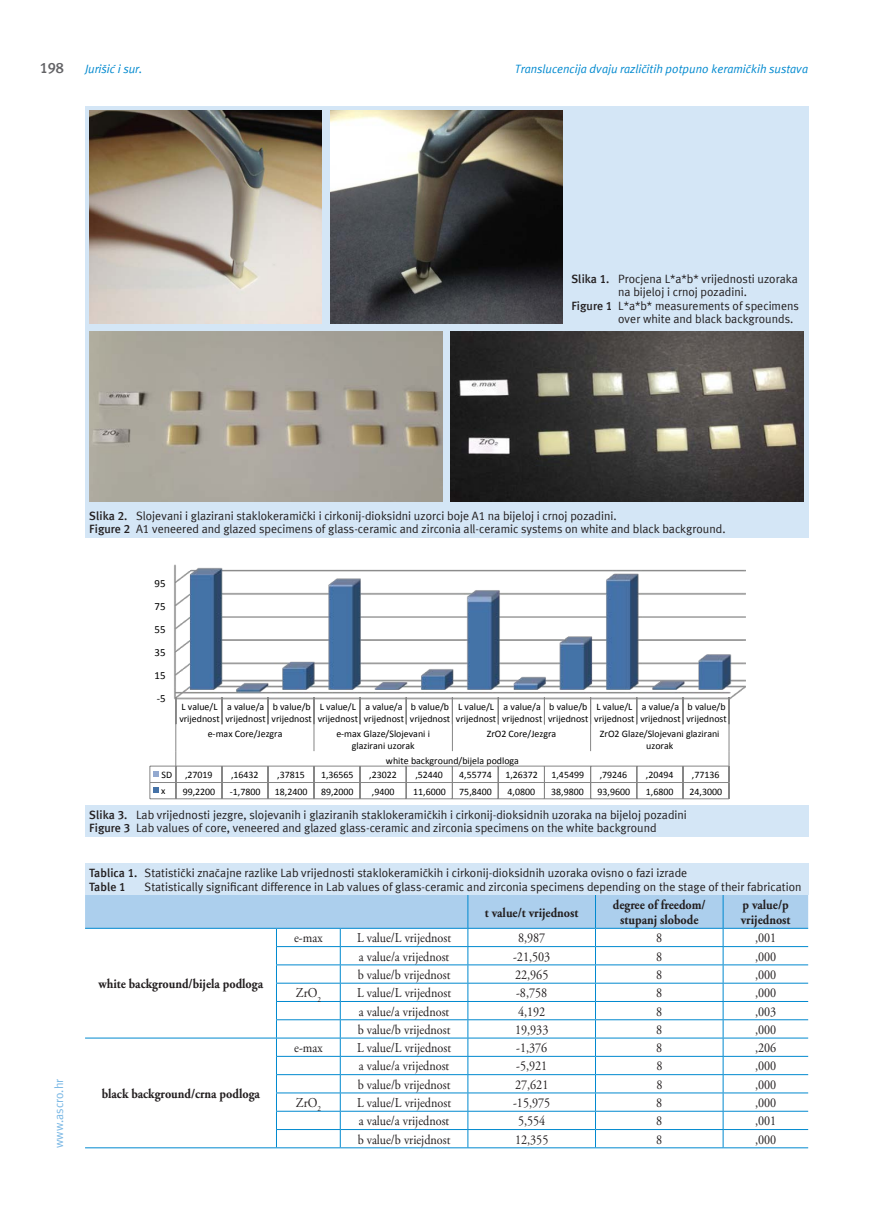
<style>
.page{position:relative;width:872px;height:1212px;background:#fff}
.page>*{position:absolute;margin:0;border:0;box-sizing:border-box;transform-origin:0 0}
.t1{font:700 15px "Meta ASC";color:#636366}
.t2{font:13.5px "Adobe Garamond Pro";color:#231f20;scale:.9 1}
.t3{font:700 13.5px/15px "Adobe Garamond Pro";color:#231f20;text-align:center;scale:.9 1}
.t4{font:12px/13.5px "Meta ASC";color:#231f20}
.t5{font:italic 12px "Meta ASC";color:#0089cf}
.t6{font:12px "Meta ASC";color:#77b6e4}
.t7{font:10.95px "Calibri";color:#000}
.t8{font:9.9px/11.9px "Calibri";color:#000}
.s1{font-weight:700}
</style>
<div class="page">
<div style="left:85px;top:106px;width:723px;height:431px;background:#d4e6f6"></div>
<img style="left:89px;top:111px;width:233px;height:212px">
<img style="left:330px;top:111px;width:233px;height:212px">
<img style="left:89px;top:332px;width:353px;height:170px">
<img style="left:451px;top:332px;width:353px;height:170px">
<hr style="left:85px;top:1147px;width:191px;height:1px;background:#0089cf">
<svg style="left:85px;top:895px;width:723px;height:252px"></svg>
<hr style="left:276px;top:1147px;width:64px;height:1px;background:#0089cf">
<hr style="left:340px;top:1147px;width:128px;height:1px;background:#0089cf">
<hr style="left:468px;top:1147px;width:127px;height:1px;background:#0089cf">
<hr style="left:595px;top:1147px;width:128px;height:1px;background:#0089cf">
<hr style="left:723px;top:1147px;width:85px;height:1px;background:#0089cf">
<div style="left:85px;top:863px;width:723px;height:32px;background:#d4e6f6"></div>
<svg style="left:149px;top:565px;width:597px;height:235px"></svg>
<div style="left:85px;top:805px;width:723px;height:31px;background:#d4e6f6"></div>
<p class="t1" style="left:40px;top:59px;width:26px">198</p>
<p class="t5" style="left:515px;top:62px;width:295px">Translucencija dvaju različitih potpuno keramičkih sustava</p>
<p class="t5" style="left:85px;top:62px;width:59px">Jurišić i sur.</p>
<p class="t4" style="left:571px;top:272px;width:228px"><span class="s1">Slika 1.</span> Procjena L*a*b* vrijednosti uzoraka</p>
<p class="t4" style="left:618px;top:285px;width:130px">na bijeloj i crnoj pozadini.</p>
<p class="t4" style="left:571px;top:299px;width:229px"><span class="s1">Figure 1</span> L*a*b* measurements of specimens</p>
<p class="t4" style="left:618px;top:312px;width:177px">over white and black backgrounds.</p>
<p class="t4" style="left:89px;top:509px;width:638px"><span class="s1">Slika 2.</span> Slojevani i glazirani staklokeramički i cirkonij-dioksidni uzorci boje A1 na bijeloj i crnoj pozadini.<br><span class="s1">Figure 2</span> A1 veneered and glazed specimens of glass-ceramic and zirconia all-ceramic systems on white and black background.</p>
<p class="t7" style="left:154px;top:576px;width:13px">95</p>
<p class="t7" style="left:154px;top:599px;width:13px">75</p>
<p class="t7" style="left:154px;top:622px;width:13px">55</p>
<p class="t7" style="left:154px;top:645px;width:13px">35</p>
<p class="t7" style="left:154px;top:668px;width:13px">15</p>
<p class="t7" style="left:157px;top:691px;width:10px">--‐5</p>
<p class="t8" style="left:179px;top:701px;width:42px">L value/L vrijednost</p>
<p class="t8" style="left:225px;top:701px;width:42px">a value/a vrijednost</p>
<p class="t8" style="left:271px;top:701px;width:42px">b value/b vrijednost</p>
<p class="t8" style="left:318px;top:701px;width:42px">L value/L vrijednost</p>
<p class="t8" style="left:364px;top:701px;width:42px">a value/a vrijednost</p>
<p class="t8" style="left:410px;top:701px;width:42px">b value/b vrijednost</p>
<p class="t8" style="left:456px;top:701px;width:42px">L value/L vrijednost</p>
<p class="t8" style="left:502px;top:701px;width:42px">a value/a vrijednost</p>
<p class="t8" style="left:548px;top:701px;width:42px">b value/b vrijednost</p>
<p class="t8" style="left:594px;top:701px;width:42px">L value/L vrijednost</p>
<p class="t8" style="left:640px;top:701px;width:42px">a value/a vrijednost</p>
<p class="t8" style="left:686px;top:701px;width:42px">b value/b vrijednost</p>
<p class="t8" style="left:208px;top:728px;width:76px">e--‐max Core/Jezgra</p>
<p class="t8" style="left:336px;top:728px;width:95px;text-align:center">e--‐max Glaze/Slojevani i glazirani uzorak</p>
<p class="t8" style="left:487px;top:728px;width:71px">ZrO2 Core/Jezgra</p>
<p class="t8" style="left:600px;top:728px;width:121px;text-align:center">ZrO2 Glaze/Slojevani glazirani uzorak</p>
<p class="t8" style="left:386px;top:755px;width:134px">white background/bijela podloga</p>
<p class="t8" style="left:162px;top:769px;width:12px">SD</p>
<p class="t8" style="left:185px;top:769px;width:29px">,27019</p>
<p class="t8" style="left:231px;top:769px;width:29px">,16432</p>
<p class="t8" style="left:277px;top:769px;width:29px">,37815</p>
<p class="t8" style="left:321px;top:769px;width:34px">1,36565</p>
<p class="t8" style="left:369px;top:769px;width:29px">,23022</p>
<p class="t8" style="left:415px;top:769px;width:29px">,52440</p>
<p class="t8" style="left:459px;top:769px;width:34px">4,55774</p>
<p class="t8" style="left:505px;top:769px;width:34px">1,26372</p>
<p class="t8" style="left:551px;top:769px;width:34px">1,45499</p>
<p class="t8" style="left:600px;top:769px;width:29px">,79246</p>
<p class="t8" style="left:646px;top:769px;width:29px">,20494</p>
<p class="t8" style="left:692px;top:769px;width:29px">,77136</p>
<p class="t8" style="left:161px;top:785px;width:6px">x</p>
<p class="t8" style="left:183px;top:785px;width:34px">99,2200</p>
<p class="t8" style="left:230px;top:785px;width:32px">--‐1,7800</p>
<p class="t8" style="left:275px;top:785px;width:34px">18,2400</p>
<p class="t8" style="left:321px;top:785px;width:34px">89,2000</p>
<p class="t8" style="left:372px;top:785px;width:24px">,9400</p>
<p class="t8" style="left:413px;top:785px;width:34px">11,6000</p>
<p class="t8" style="left:459px;top:785px;width:34px">75,8400</p>
<p class="t8" style="left:507px;top:785px;width:29px">4,0800</p>
<p class="t8" style="left:551px;top:785px;width:34px">38,9800</p>
<p class="t8" style="left:597px;top:785px;width:34px">93,9600</p>
<p class="t8" style="left:646px;top:785px;width:29px">1,6800</p>
<p class="t8" style="left:689px;top:785px;width:34px">24,3000</p>
<p class="t4" style="left:89px;top:807px;width:599px"><span class="s1">Slika 3.</span> Lab vrijednosti jezgre, slojevanih i glaziranih staklokeramičkih i cirkonij-dioksidnih uzoraka na bijeloj pozadini<br><span class="s1">Figure 3</span> Lab values of core, veneered and glazed glass-ceramic and zirconia specimens on the white background</p>
<p class="t4" style="left:89px;top:866px;width:599px"><span class="s1">Tablica 1.</span> Statistički značajne razlike Lab vrijednosti staklokeramičkih i cirkonij-dioksidnih uzoraka ovisno o fazi izrade<br><span class="s1">Table 1</span></p>
<p class="t4" style="left:145px;top:880px;width:658px">Statistically significant difference in Lab values of glass-ceramic and zirconia specimens depending on the stage of their fabrication</p>
<p class="t6" style="left:52px;top:1148px;width:71px;rotate:-90deg">www.ascro.hr</p>
<p class="t3" style="left:98px;top:976px;width:184px">white background/bijela podloga</p>
<p class="t3" style="left:102px;top:1086px;width:177px">black background/crna podloga</p>
<p class="t3" style="left:485px;top:905px;width:105px">t value/t vrijednost</p>
<p class="t3" style="left:613px;top:897px;width:105px">degree of freedom/ stupanj slobode</p>
<p class="t3" style="left:740px;top:897px;width:57px;text-align:left">p value/p vrijednost</p>
<p class="t2" style="left:294px;top:930px;width:33px">e-max</p>
<p class="t2" style="left:357px;top:930px;width:106px">L value/L vrijednost</p>
<p class="t2" style="left:518px;top:930px;width:32px">8,987</p>
<p class="t2" style="left:656px;top:930px;width:8px">8</p>
<p class="t2" style="left:755px;top:930px;width:25px">,001</p>
<p class="t2" style="left:359px;top:948px;width:102px">a value/a vrijednost</p>
<p class="t2" style="left:513px;top:948px;width:43px">-21,503</p>
<p class="t2" style="left:656px;top:948px;width:8px">8</p>
<p class="t2" style="left:755px;top:948px;width:25px">,000</p>
<p class="t2" style="left:358px;top:966px;width:105px">b value/b vrijednost</p>
<p class="t2" style="left:515px;top:966px;width:39px">22,965</p>
<p class="t2" style="left:656px;top:966px;width:8px">8</p>
<p class="t2" style="left:755px;top:966px;width:25px">,000</p>
<p class="t2" style="left:296px;top:985px;width:29px">ZrO<sub>2</sub></p>
<p class="t2" style="left:357px;top:985px;width:106px">L value/L vrijednost</p>
<p class="t2" style="left:516px;top:985px;width:36px">-8,758</p>
<p class="t2" style="left:656px;top:985px;width:8px">8</p>
<p class="t2" style="left:755px;top:985px;width:25px">,000</p>
<p class="t2" style="left:359px;top:1003px;width:102px">a value/a vrijednost</p>
<p class="t2" style="left:518px;top:1003px;width:32px">4,192</p>
<p class="t2" style="left:656px;top:1003px;width:8px">8</p>
<p class="t2" style="left:755px;top:1003px;width:25px">,003</p>
<p class="t2" style="left:358px;top:1021px;width:105px">b value/b vrijednost</p>
<p class="t2" style="left:515px;top:1021px;width:39px">19,933</p>
<p class="t2" style="left:656px;top:1021px;width:8px">8</p>
<p class="t2" style="left:755px;top:1021px;width:25px">,000</p>
<p class="t2" style="left:294px;top:1040px;width:33px">e-max</p>
<p class="t2" style="left:357px;top:1040px;width:106px">L value/L vrijednost</p>
<p class="t2" style="left:516px;top:1040px;width:36px">-1,376</p>
<p class="t2" style="left:656px;top:1040px;width:8px">8</p>
<p class="t2" style="left:755px;top:1040px;width:25px">,206</p>
<p class="t2" style="left:359px;top:1058px;width:102px">a value/a vrijednost</p>
<p class="t2" style="left:516px;top:1058px;width:36px">-5,921</p>
<p class="t2" style="left:656px;top:1058px;width:8px">8</p>
<p class="t2" style="left:755px;top:1058px;width:25px">,000</p>
<p class="t2" style="left:358px;top:1076px;width:105px">b value/b vrijednost</p>
<p class="t2" style="left:515px;top:1076px;width:39px">27,621</p>
<p class="t2" style="left:656px;top:1076px;width:8px">8</p>
<p class="t2" style="left:755px;top:1076px;width:25px">,000</p>
<p class="t2" style="left:296px;top:1094px;width:29px">ZrO<sub>2</sub></p>
<p class="t2" style="left:357px;top:1094px;width:106px">L value/L vrijednost</p>
<p class="t2" style="left:513px;top:1094px;width:43px">-15,975</p>
<p class="t2" style="left:656px;top:1094px;width:8px">8</p>
<p class="t2" style="left:755px;top:1094px;width:25px">,000</p>
<p class="t2" style="left:359px;top:1113px;width:102px">a value/a vrijednost</p>
<p class="t2" style="left:518px;top:1113px;width:32px">5,554</p>
<p class="t2" style="left:656px;top:1113px;width:8px">8</p>
<p class="t2" style="left:755px;top:1113px;width:25px">,001</p>
<p class="t2" style="left:358px;top:1131px;width:105px">b value/b vriejdnost</p>
<p class="t2" style="left:515px;top:1131px;width:39px">12,355</p>
<p class="t2" style="left:656px;top:1131px;width:8px">8</p>
<p class="t2" style="left:755px;top:1131px;width:25px">,000</p>
</div>
